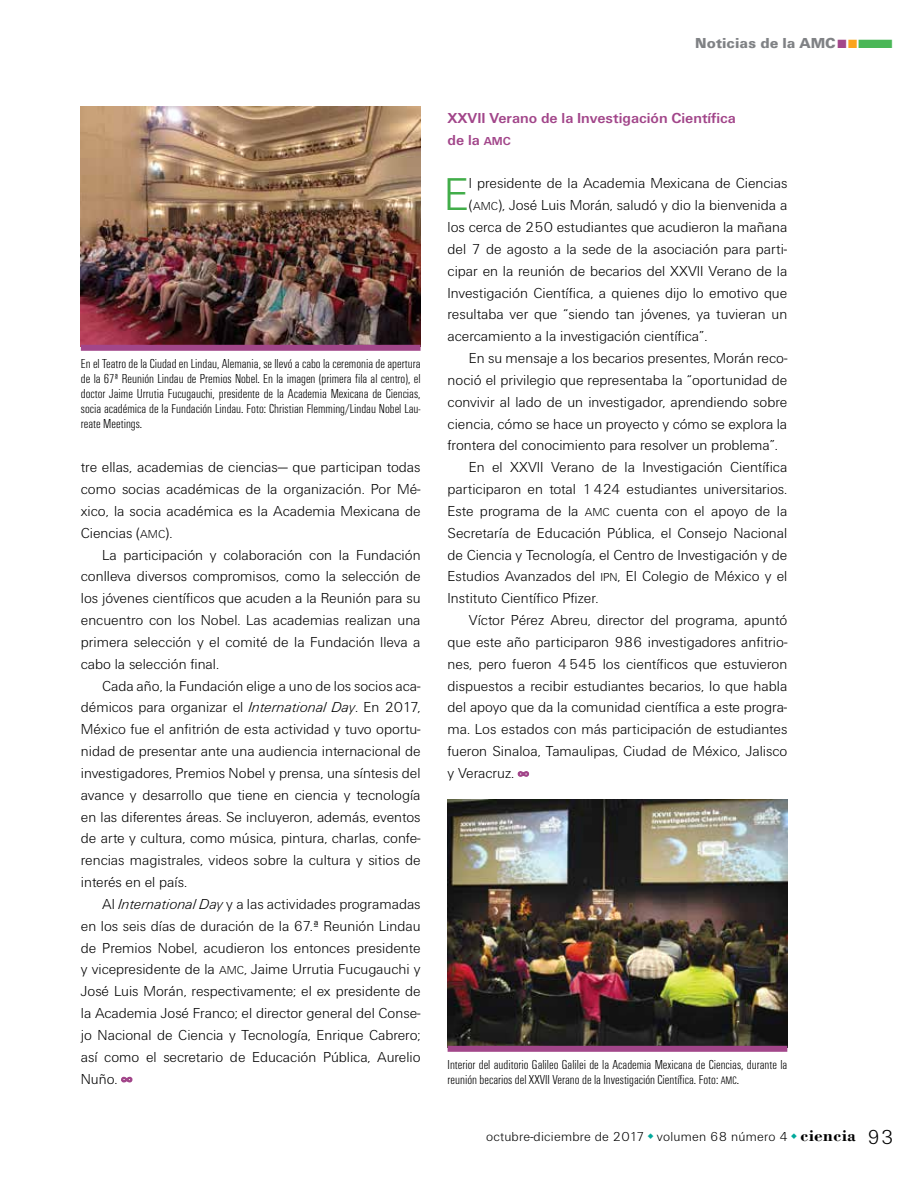
<style>
.page{position:relative;width:915px;height:1191px;background:#fff}
.page>*{position:absolute;margin:0;border:0;box-sizing:border-box;transform-origin:0 0}
.t1{font:300 47.7px "Unitus T";color:#41ad49}
.t2{font:300 15px/21.8px "Unitus T";color:#000;text-align:justify}
.t3{font:700 15px/21.8px "Unitus T";color:#a2468a}
.t4{font:900 15px "Unitus T";letter-spacing:.005em;color:#808285}
.t5{font:300 condensed 13.5px/15px "Unitus T";color:#000;text-align:justify}
.t6{font:300 13.5px "Unitus T";letter-spacing:.02em;color:#000}
.s1{font-size:12px}
.s2{font-style:italic}
.s3{color:#a2468a}
.s4{color:#faa41d}
.s5{color:#4ab757}
.s6{font-size:11.25px}
.s7{font-family:"Bodoni";font-weight:700;font-size:17.25px}
.s8{font-size:21px}
</style>
<div class="page">
<img style="left:447px;top:799px;width:340px;height:246px">
<svg style="left:121px;top:1076px;width:12px;height:7px"></svg>
<svg style="left:517px;top:771px;width:12px;height:6px"></svg>
<img style="left:81px;top:106px;width:339px;height:239px">
<div style="left:81px;top:345px;width:339px;height:6px;background:#a2468a"></div>
<div style="left:447px;top:1045px;width:340px;height:6px;background:#a2468a"></div>
<p class="t5" style="left:81px;top:355px;width:341px">En el Teatro de la Ciudad en Lindau, Alemania, se llevó a cabo la ceremonia de apertura de la 67ª Reunión Lindau de Premios Nobel. En la imagen (primera fila al centro), el doctor Jaime Urrutia Fucugauchi, presidente de la Academia Mexicana de Ciencias, socia académica de la Fundación Lindau. Foto: Christian Flemming/Lindau Nobel Lau&shy;reate Meetings.</p>
<p class="t2" style="left:81px;top:456px;width:341px">tre ellas, academias de ciencias— que participan todas como socias académicas de la organización. Por Mé&shy;xico, la socia académica es la Academia Mexicana de Ciencias (<span class="s1">AMC</span>).</p>
<p class="t2" style="left:81px;top:543px;width:341px;text-indent:21px">La participación y colaboración con la Fundación conlleva diversos compromisos, como la selección de los jóvenes científicos que acuden a la Reunión para su encuentro con los Nobel. Las academias realizan una primera selección y el comité de la Fundación lleva a cabo la selección final.</p>
<p class="t2" style="left:81px;top:674px;width:341px;text-indent:21px">Cada año, la Fundación elige a uno de los socios aca&shy;démicos para organizar el <span class="s2">International Day</span>. En 2017, México fue el anfitrión de esta actividad y tuvo oportu&shy;nidad de presentar ante una audiencia internacional de investigadores, Premios Nobel y prensa, una síntesis del avance y desarrollo que tiene en ciencia y tecnología en las diferentes áreas. Se incluyeron, además, eventos de arte y cultura, como música, pintura, charlas, confe&shy;rencias magistrales, videos sobre la cultura y sitios de interés en el país.</p>
<p class="t2" style="left:81px;top:892px;width:341px;text-indent:21px">Al <span class="s2">International Day</span> y a las actividades programadas en los seis días de duración de la 67.ª Reunión Lindau de Premios Nobel, acudieron los entonces presidente y vicepresidente de la <span class="s1">AMC</span>, Jaime Urrutia Fucugauchi y José Luis Morán, respectivamente; el ex presidente de la Academia José Franco; el director general del Conse&shy;jo Nacional de Ciencia y Tecnología, Enrique Cabrero; así como el secretario de Educación Pública, Aurelio Nuño. <span class="s3">∞</span></p>
<p class="t4" style="left:694px;top:34px;width:200px">Noticias de la AMC<span class="s3">■</span><span class="s4">■</span><span class="s5">■</span></p>
<p class="t3" style="left:447px;top:107px;width:290px">XXVII Verano de la Investigación Científica de la <span class="s1">AMC</span></p>
<h1 class="t1" style="left:443px;top:166px;width:27px">E</h1>
<p class="t2" style="left:468px;top:172px;width:320px">l presidente de la Academia Mexicana de Ciencias</p>
<p class="t2" style="left:468px;top:194px;width:320px">(<span class="s1">AMC</span>), José Luis Morán, saludó y dio la bienvenida a</p>
<p class="t2" style="left:447px;top:216px;width:341px">los cerca de 250 estudiantes que acudieron la mañana</p>
<p class="t2" style="left:447px;top:238px;width:341px">del 7 de agosto a la sede de la asociación para parti-</p>
<p class="t2" style="left:447px;top:260px;width:341px">cipar en la reunión de becarios del XXVII Verano de la</p>
<p class="t2" style="left:447px;top:281px;width:341px">Investigación Científica, a quienes dijo lo emotivo que</p>
<p class="t2" style="left:447px;top:303px;width:341px">resultaba ver que “siendo tan jóvenes, ya tuvieran un</p>
<p class="t2" style="left:447px;top:325px;width:261px">acercamiento a la investigación científica”.</p>
<p class="t2" style="left:468px;top:347px;width:320px">En su mensaje a los becarios presentes, Morán reco-</p>
<p class="t2" style="left:447px;top:369px;width:341px">noció el privilegio que representaba la “oportunidad de</p>
<p class="t2" style="left:447px;top:391px;width:341px">convivir al lado de un investigador, aprendiendo sobre</p>
<p class="t2" style="left:447px;top:412px;width:341px">ciencia, cómo se hace un proyecto y cómo se explora la</p>
<p class="t2" style="left:447px;top:434px;width:332px">frontera del conocimiento para resolver un problema”.</p>
<p class="t2" style="left:468px;top:456px;width:320px">En el XXVII Verano de la Investigación Científica</p>
<p class="t2" style="left:447px;top:478px;width:341px">participaron en total 1424 estudiantes universitarios.</p>
<p class="t2" style="left:447px;top:500px;width:341px">Este programa de la <span class="s1">AMC</span> cuenta con el apoyo de la</p>
<p class="t2" style="left:447px;top:521px;width:341px">Secretaría de Educación Pública, el Consejo Nacional</p>
<p class="t2" style="left:447px;top:543px;width:341px">de Ciencia y Tecnología, el Centro de Investigación y de</p>
<p class="t2" style="left:447px;top:565px;width:341px">Estudios Avanzados del <span class="s1">IPN</span>, El Colegio de México y el</p>
<p class="t2" style="left:447px;top:587px;width:152px">Instituto Científico Pfizer.</p>
<p class="t2" style="left:468px;top:609px;width:320px">Víctor Pérez Abreu, director del programa, apuntó</p>
<p class="t2" style="left:447px;top:631px;width:341px">que este año participaron 986 investigadores anfitrio-</p>
<p class="t2" style="left:447px;top:652px;width:341px">nes, pero fueron 4545 los científicos que estuvieron</p>
<p class="t2" style="left:447px;top:674px;width:341px">dispuestos a recibir estudiantes becarios, lo que habla</p>
<p class="t2" style="left:447px;top:696px;width:341px">del apoyo que da la comunidad científica a este progra-</p>
<p class="t2" style="left:447px;top:718px;width:341px">ma. Los estados con más participación de estudiantes</p>
<p class="t2" style="left:447px;top:740px;width:341px">fueron Sinaloa, Tamaulipas, Ciudad de México, Jalisco</p>
<p class="t2" style="left:447px;top:762px;width:83px">y Veracruz. <span class="s3">∞</span></p>
<p class="t5" style="left:447px;top:1056px;width:341px">Interior del auditorio Galileo Galilei de la Academia Mexicana de Ciencias, durante la reunión becarios del XXVII Verano de la Investigación Científica. Foto: <span class="s6">AMC</span>.</p>
<p class="t6" style="left:486px;top:1128px;width:409px">octubre-diciembre de 2017 volumen 68 número 4 <span class="s7">ciencia</span> <span class="s8">93</span></p>
</div>
